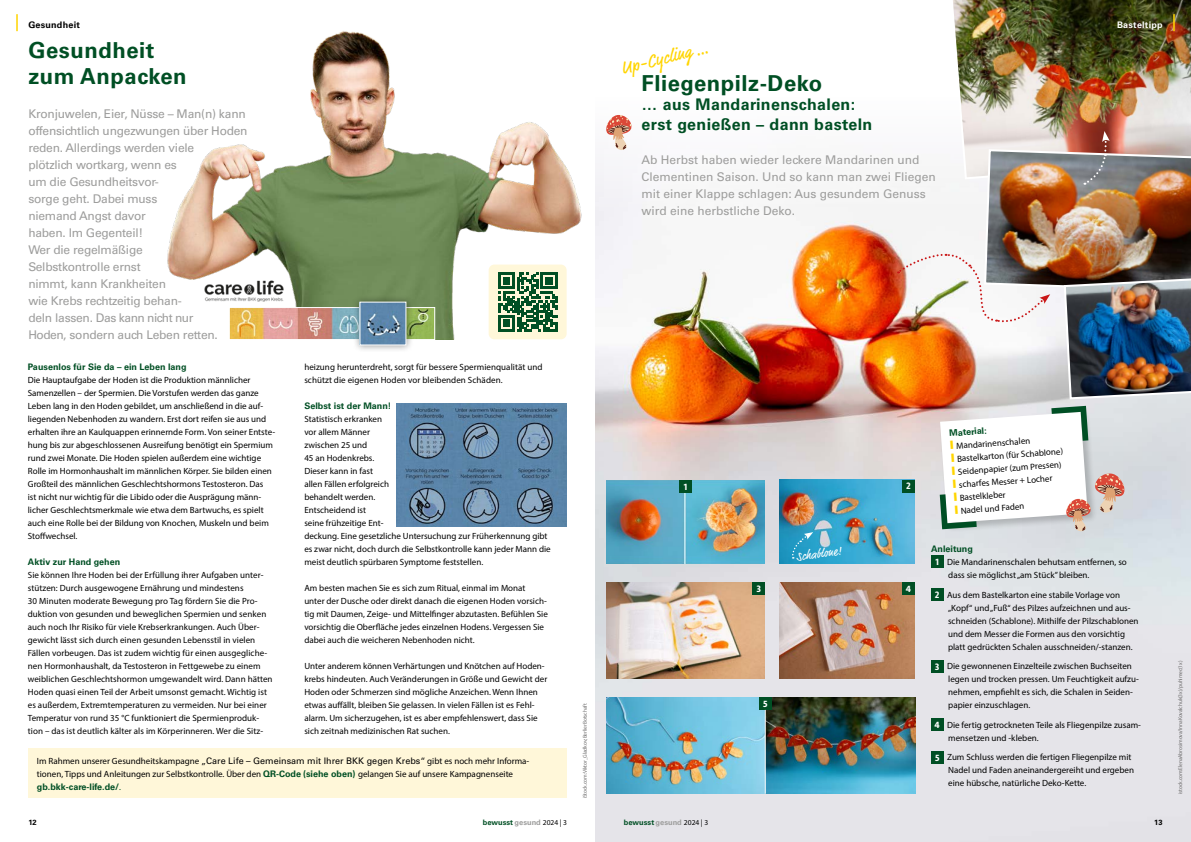
<style>
.page{position:relative;width:1191px;height:842px;background:#fff}
.page>*{position:absolute;margin:0;border:0;box-sizing:border-box;transform-origin:0 0}
.t1{font:700 22px/26px "Univers LT Std";letter-spacing:.025em;color:#004f24}
.t2{font:18px "Market Pro";color:#ffd500}
.t3{font:700 16px/19.5px "Univers LT Std";letter-spacing:.025em;color:#004f24}
.t4{font:12px/17px "Univers LT Std";letter-spacing:-.02em;color:#9d9d9c}
.t5{font:12px/17px "Univers LT Std";color:#9d9d9c}
.t6{font:12px "Market Pro";color:#fff}
.t7{font:800 10.2px "Mukta Mahee";color:#fff}
.t8{font:9px/13px "Myriad Pro";color:#000}
.t9{font:700 9px "Univers LT Std";color:#004f24}
.t10{font:700 9px "Univers LT Std";letter-spacing:.025em;color:#000}
.t11{font:700 9px "Univers LT Std";letter-spacing:.025em;color:#fff}
.t12{font:700 7.5px "Univers LT Std";color:#004f24}
.t13{font:700 7.5px "Univers LT Std";color:#000}
.t14{font:5.5px "Myriad Pro";letter-spacing:-.025em;color:#706f6f}
.s1{font-family:"Univers LT Std"}
.s2{font-family:"Univers LT Std";font-weight:700;color:#004f24}
.s3{font-family:"Myriad Pro";font-weight:400}
.s4{color:#9d9d9c}
.s5{font-family:"Myriad Pro";font-weight:400;color:#000}
.s6{font-family:"Mukta Mahee";font-weight:800;font-size:10.2px;color:#fff}
</style>
<div class="page">
<svg style="left:16px;top:14px;width:2px;height:17px"></svg>
<img style="left:167px;top:31px;width:415px;height:308px">
<img style="left:198px;top:279px;width:91px;height:23px">
<img style="left:231px;top:309px;width:202px;height:29px">
<div style="left:229px;top:307px;width:206px;height:33px;border:1px solid #fff"></div>
<div style="left:353px;top:295px;width:60px;height:57px;background:#000;opacity:.4"></div>
<img style="left:361px;top:304px;width:43px;height:39px">
<div style="left:488px;top:265px;width:78px;height:74px;background:#fff7d9;border-radius:6px"></div>
<svg style="left:498px;top:272px;width:59px;height:59px"></svg>
<img style="left:396px;top:403px;width:170px;height:123px">
<div style="left:28px;top:749px;width:539px;height:49px;background:#fff7d9"></div>
<img style="left:595px;top:163px;width:596px;height:679px">
<div style="left:632px;top:65px;width:312px;height:160px;background:#fff"></div>
<img style="left:607px;top:698px;width:308px;height:96px">
<img style="left:779px;top:582px;width:135px;height:96px">
<img style="left:607px;top:480px;width:158px;height:83px">
<img style="left:607px;top:582px;width:158px;height:96px">
<div style="left:931px;top:556px;width:12px;height:12px;background:#004f24"></div>
<div style="left:931px;top:588px;width:12px;height:12px;background:#004f24"></div>
<div style="left:931px;top:660px;width:12px;height:12px;background:#004f24"></div>
<div style="left:931px;top:718px;width:12px;height:13px;background:#004f24"></div>
<div style="left:931px;top:751px;width:12px;height:12px;background:#004f24"></div>
<div style="left:679px;top:480px;width:12px;height:12px;background:#004f24"></div>
<img style="left:779px;top:480px;width:135px;height:83px">
<div style="left:902px;top:480px;width:12px;height:12px;background:#004f24"></div>
<div style="left:752px;top:582px;width:13px;height:12px;background:#004f24"></div>
<div style="left:759px;top:698px;width:12px;height:12px;background:#004f24"></div>
<img style="left:953px;top:0;width:238px;height:131px">
<div style="left:902px;top:582px;width:12px;height:13px;background:#004f24"></div>
<svg style="left:606px;top:115px;width:26px;height:35px"></svg>
<svg style="left:791px;top:532px;width:22px;height:27px"></svg>
<img style="left:897px;top:131px;width:294px;height:269px">
<svg style="left:1173px;top:14px;width:1px;height:17px"></svg>
<hr style="left:764px;top:710px;width:2px;height:84px;background:#fff">
<svg style="left:939px;top:406px;width:189px;height:127px"></svg>
<p class="t10" style="left:28px;top:19px;width:53px">Gesundheit</p>
<h1 class="t1" style="left:28px;top:38px;width:160px">Gesundheit zum Anpacken</h1>
<p class="t4" style="left:28px;top:106px;width:221px">Kronjuwelen, Eier, Nüsse – Man(n) kann offensichtlich ungezwungen über Hoden reden. Allerdings werden viele<br>plötzlich wortkarg, wenn es<br>um die Gesundheitsvor-<br>sorge geht. Dabei muss<br>niemand Angst davor<br>haben. Im Gegenteil!<br>Wer die regelmäßige<br>Selbstkontrolle ernst<br>nimmt, kann Krankheiten<br>wie Krebs rechtzeitig behan-<br>deln lassen. Das kann nicht nur<br>Hoden, sondern auch Leben retten.</p>
<p class="t9" style="left:28px;top:362px;width:160px">Pausenlos für Sie da – ein Leben lang</p>
<p class="t8" style="left:28px;top:374px;width:249px">Die Hauptaufgabe der Hoden ist die Produktion männlicher Samenzellen – der Spermien. Die Vorstufen werden das ganze Leben lang in den Hoden gebildet, um anschließend in die auf&shy;liegenden Nebenhoden zu wandern. Erst dort reifen sie aus und erhalten ihre an Kaulquappen erinnernde Form. Von seiner Entste&shy;hung bis zur abgeschlossenen Ausreifung benötigt ein Spermium rund zwei Monate. Die Hoden spielen außerdem eine wichtige Rolle im Hormonhaushalt im männlichen Körper. Sie bilden einen Großteil des männlichen Geschlechtshormons Testosteron. Das<br>ist nicht nur wichtig für die Libido oder die Ausprägung männ&shy;licher Geschlechtsmerkmale wie etwa dem Bartwuchs, es spielt auch eine Rolle bei der Bildung von Knochen, Muskeln und beim Stoffwechsel.</p>
<p class="t9" style="left:28px;top:557px;width:94px">Aktiv zur Hand gehen</p>
<p class="t8" style="left:28px;top:569px;width:246px">Sie können Ihre Hoden bei der Erfüllung ihrer Aufgaben unter&shy;stützen: Durch ausgewogene Ernährung und mindestens<br>30 Minuten moderate Bewegung pro Tag fördern Sie die Pro&shy;duktion von gesunden und beweglichen Spermien und senken auch noch Ihr Risiko für viele Krebserkrankungen. Auch Über&shy;gewicht lässt sich durch einen gesunden Lebensstil in vielen Fällen vorbeugen. Das ist zudem wichtig für einen ausgegliche&shy;nen Hormonhaushalt, da Testosteron in Fettgewebe zu einem weiblichen Geschlechtshormon umgewandelt wird. Dann hätten Hoden quasi einen Teil der Arbeit umsonst gemacht. Wichtig ist es außerdem, Extremtemperaturen zu vermeiden. Nur bei einer Temperatur von rund 35 °C funktioniert die Spermienproduk&shy;tion – das ist deutlich kälter als im Körperinneren. Wer die Sitz-</p>
<p class="t8" style="left:304px;top:361px;width:240px">heizung herunterdreht, sorgt für bessere Spermienqualität und schützt die eigenen Hoden vor bleibenden Schäden.</p>
<p class="t9" style="left:304px;top:401px;width:89px">Selbst ist der Mann!</p>
<p class="t8" style="left:304px;top:413px;width:248px">Statistisch erkranken<br>vor allem Männer<br>zwischen 25 und<br>45 an Hodenkrebs.<br>Dieser kann in fast<br>allen Fällen erfolgreich<br>behandelt werden.<br>Entscheidend ist<br>seine frühzeitige Ent-<br>deckung. Eine gesetzliche Untersuchung zur Früherkennung gibt es zwar nicht, doch durch die Selbstkontrolle kann jeder Mann die meist deutlich spürbaren Symptome feststellen.</p>
<p class="t8" style="left:304px;top:582px;width:245px">Am besten machen Sie es sich zum Ritual, einmal im Monat unter der Dusche oder direkt danach die eigenen Hoden vorsich&shy;tig mit Daumen, Zeige- und Mittelfinger abzutasten. Befühlen Sie vorsichtig die Oberfläche jedes einzelnen Hodens. Vergessen Sie dabei auch die weicheren Nebenhoden nicht.</p>
<p class="t8" style="left:304px;top:660px;width:244px">Unter anderem können Verhärtungen und Knötchen auf Hoden&shy;krebs hindeuten. Auch Veränderungen in Größe und Gewicht der Hoden oder Schmerzen sind mögliche Anzeichen. Wenn Ihnen etwas auffällt, bleiben Sie gelassen. In vielen Fällen ist es Fehl&shy;alarm. Um sicherzugehen, ist es aber empfehlenswert, dass Sie sich zeitnah medizinischen Rat suchen.</p>
<p class="t8" style="left:37px;top:754px;width:493px">Im Rahmen unserer Gesundheitskampagne <span class="s1">„Care Life – Gemeinsam mit Ihrer BKK gegen Krebs“</span> gibt es noch mehr Informa&shy;tionen, Tipps und Anleitungen zur Selbstkontrolle. Über den <span class="s2">QR-Code (siehe oben)</span> gelangen Sie auf unsere Kampagnenseite</p>
<p class="t9" style="left:37px;top:781px;width:86px">gb.bkk-care-life.de/<span class="s3">.</span></p>
<p class="t13" style="left:28px;top:818px;width:10px">12</p>
<p class="t12" style="left:483px;top:818px;width:86px">bewusst <span class="s4">gesund</span> <span class="s5">2024 | 3</span></p>
<p class="t14" style="left:582px;top:798px;width:97px;rotate:-90deg">iStock.com: Viktor_Gladkov; Berlier Botschaft</p>
<h2 class="t2" style="left:618px;top:57px;width:91px;rotate:-14deg">Up-Cycling …</h2>
<h1 class="t1" style="left:641px;top:70px;width:182px">Fliegenpilz-Deko</h1>
<h3 class="t3" style="left:641px;top:95px;width:232px">… aus Mandarinenschalen: erst genießen – dann basteln</h3>
<h3 class="t5" style="left:641px;top:151px;width:296px">Ab Herbst haben wieder leckere Mandarinen und Clementinen Saison. Und so kann man zwei Fliegen mit einer Klappe schlagen: Aus gesundem Genuss wird eine herbstliche Deko.</h3>
<p class="t11" style="left:1117px;top:19px;width:47px">Basteltipp</p>
<p class="t7" style="left:683px;top:480px;width:5px">1</p>
<p class="t7" style="left:906px;top:480px;width:6px">2</p>
<p class="t7" style="left:756px;top:582px;width:6px">3</p>
<h3 class="t6" style="left:795px;top:548px;width:47px;rotate:-7deg">Schablone!</h3>
<p class="t7" style="left:762px;top:698px;width:7px">5</p>
<p class="t7" style="left:905px;top:582px;width:7px">4</p>
<p class="t9" style="left:949px;top:428px;width:39px;rotate:-4deg">Material:</p>
<p class="t8" style="left:955px;top:439px;width:108px;rotate:-4deg">Mandarinenschalen<br>Bastelkarton (für Schablone)<br>Seidenpapier (zum Pressen) scharfes Messer + Locher<br>Bastelkleber<br>Nadel und Faden</p>
<p class="t9" style="left:931px;top:544px;width:43px">Anleitung</p>
<p class="t8" style="left:948px;top:556px;width:180px;text-indent:-13px"><span class="s6">1</span> Die Mandarinenschalen behutsam entfernen, so dass sie möglichst „am Stück” bleiben.</p>
<p class="t8" style="left:948px;top:588px;width:192px;text-indent:-13px"><span class="s6">2</span> Aus dem Bastelkarton eine stabile Vorlage von „Kopf“ und „Fuß“ des Pilzes aufzeichnen und aus&shy;schneiden (Schablone). Mithilfe der Pilzschablonen und dem Messer die Formen aus den vorsichtig platt gedrückten Schalen ausschneiden/-stanzen.</p>
<p class="t8" style="left:948px;top:660px;width:192px;text-indent:-13px"><span class="s6">3</span> Die gewonnenen Einzelteile zwischen Buchseiten legen und trocken pressen. Um Feuchtigkeit aufzu&shy;nehmen, empfiehlt es sich, die Schalen in Seiden&shy;papier einzuschlagen.</p>
<p class="t8" style="left:948px;top:718px;width:194px;text-indent:-14px"><span class="s6">4</span> Die fertig getrockneten Teile als Fliegenpilze zusam&shy;mensetzen und -kleben.</p>
<p class="t8" style="left:948px;top:751px;width:187px;text-indent:-14px"><span class="s6">5</span> Zum Schluss werden die fertigen Fliegenpilze mit<br>Nadel und Faden aneinandergereiht und ergeben eine hübsche, natürliche Deko-Kette.</p>
<p class="t12" style="left:624px;top:818px;width:86px">bewusst <span class="s4">gesund</span> <span class="s5">2024 | 3</span></p>
<p class="t13" style="left:1154px;top:818px;width:10px">13</p>
<p class="t14" style="left:1177px;top:794px;width:134px;rotate:-90deg">istock.com: Elena Abrosimova/Inna Kovalchuk (3x)/puhimec (1x)</p>
</div>
